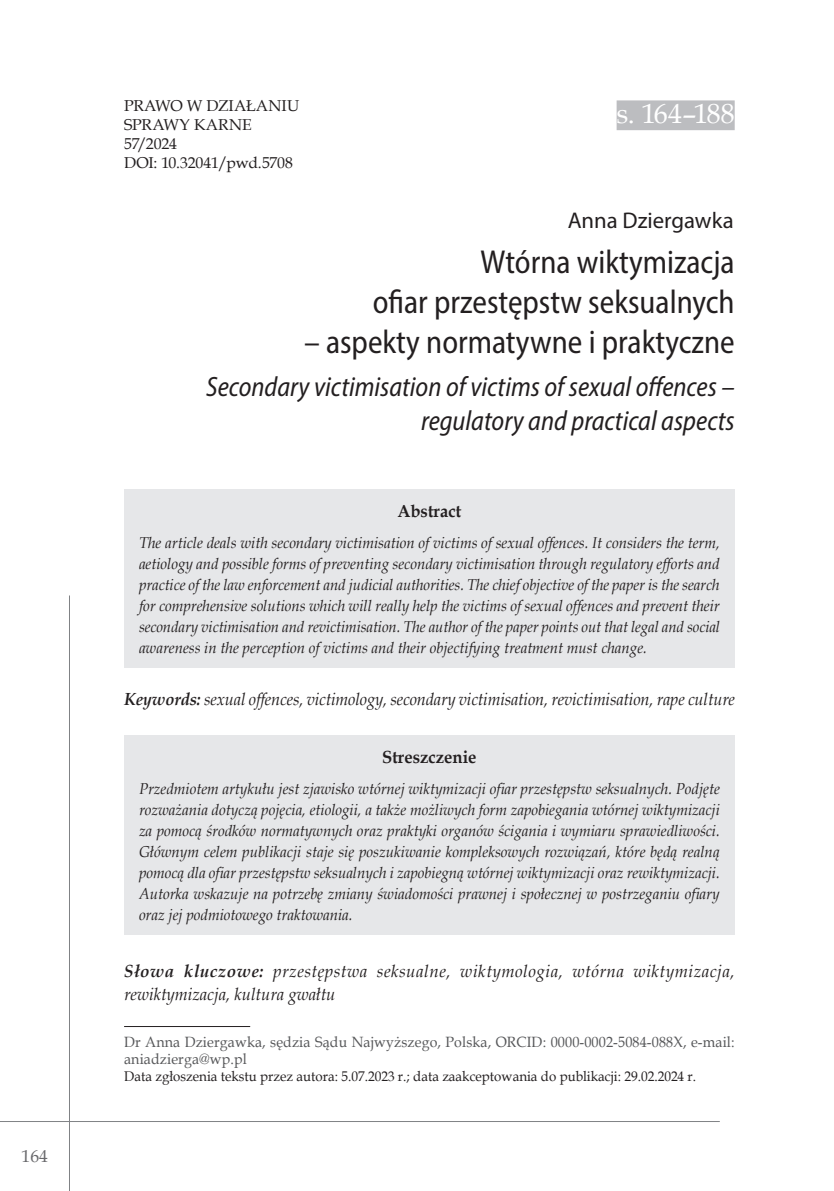
<style>
.page{position:relative;width:834px;height:1191px;background:#fff}
.page>*{position:absolute;margin:0;border:0;box-sizing:border-box;transform-origin:0 0}
.t1{font:semi-condensed 33.25px/39.9px "Myriad Pro";color:#231f20;text-align:right;scale:.95 1}
.t2{font:italic semi-condensed 28px/33.6px "Myriad Pro";color:#231f20;text-align:right;scale:.95 1}
.t3{font:28px "Book Antiqua";letter-spacing:-.03em;color:#fff}
.t4{font:22.75px "Myriad Pro";color:#231f20}
.t5{font:italic 17.5px/22.8px "Book Antiqua";letter-spacing:.03em;color:#231f20}
.t6{font:italic 17.5px "Book Antiqua";color:#231f20;scale:.93 1}
.t7{font:700 17.5px "Book Antiqua";color:#231f20;scale:.95 1}
.t8{font:17.5px "Book Antiqua";color:#69696c}
.t9{font:italic 15.75px/21px "Book Antiqua";color:#231f20;text-align:justify;scale:.95 1}
.t10{font:15.75px/18.9px "Book Antiqua";letter-spacing:-.005em;color:#231f20}
.t11{font:14.88px/17.5px "Book Antiqua";letter-spacing:.01em;color:#57585a;scale:.95 1}
.t12{font:14px "Book Antiqua";color:#231f20;scale:.95 1}
.s1{font-weight:700}
</style>
<div class="page">
<hr style="left:0;top:1121px;width:719px;height:1px;background:#808285">
<hr style="left:69px;top:595px;width:1px;height:596px;background:#808285">
<div style="left:616px;top:100px;width:118px;height:30px;background:#bcbdc0"></div>
<div style="left:124px;top:489px;width:610px;height:179px;background:#e6e7e9"></div>
<div style="left:124px;top:735px;width:610px;height:199px;background:#e6e7e9"></div>
<hr style="left:124px;top:1026px;width:126px;height:1px;background:#231f20">
<p class="t8" style="left:22px;top:1144px;width:28px">164</p>
<p class="t10" style="left:124px;top:96px;width:177px">PRAWO W DZIAŁANIU<br>SPRAWY KARNE</p>
<h2 class="t3" style="left:616px;top:94px;width:119px">s. 164–188</h2>
<p class="t10" style="left:124px;top:134px;width:170px">57/2024<br>DOI: 10.32041/pwd.5708</p>
<h3 class="t4" style="left:567px;top:206px;width:167px">Anna Dziergawka</h3>
<h1 class="t1" style="left:373px;top:241px;width:382px">Wtórna wiktymizacja<br>ofiar przestępstw seksualnych</h1>
<h1 class="t1" style="left:304px;top:321px;width:455px">– aspekty normatywne i praktyczne</h1>
<h2 class="t2" style="left:206px;top:370px;width:558px">Secondary victimisation of victims of sexual offences – regulatory and practical aspects</h2>
<p class="t7" style="left:397px;top:499px;width:69px">Abstract</p>
<p class="t9" style="left:139px;top:531px;width:613px">The article deals with secondary victimisation of victims of sexual offences. It considers the term, aetiology and possible forms of preventing secondary victimisation through regulatory efforts and practice of the law enforcement and judicial authorities. The chief objective of the paper is the search for comprehensive solutions which will really help the victims of sexual offences and prevent their secondary victimisation and revictimisation. The author of the paper points out that legal and social awareness in the perception of victims and their objectifying treatment must change.</p>
<p class="t6" style="left:124px;top:687px;width:658px"><span class="s1">Keywords:</span> sexual offences, victimology, secondary victimisation, revictimisation, rape culture</p>
<p class="t7" style="left:382px;top:745px;width:101px">Streszczenie</p>
<p class="t9" style="left:139px;top:777px;width:613px">Przedmiotem artykułu jest zjawisko wtórnej wiktymizacji ofiar przestępstw seksualnych. Podjęte rozważania dotyczą pojęcia, etiologii, a także możliwych form zapobiegania wtórnej wiktymizacji za pomocą środków normatywnych oraz praktyki organów ścigania i wymiaru sprawiedliwości.<br>Głównym celem publikacji staje się poszukiwanie kompleksowych rozwiązań, które będą realną pomocą dla ofiar przestępstw seksualnych i zapobiegną wtórnej wiktymizacji oraz rewiktymizacji.<br>Autorka wskazuje na potrzebę zmiany świadomości prawnej i społecznej w postrzeganiu ofiary oraz jej podmiotowego traktowania.</p>
<p class="t5" style="left:124px;top:959px;width:612px"><span class="s1">Słowa kluczowe:</span> przestępstwa seksualne, wiktymologia, wtórna wiktymizacja, rewiktymizacja, kultura gwałtu</p>
<p class="t11" style="left:124px;top:1032px;width:644px">Dr Anna Dziergawka, sędzia Sądu Najwyższego, Polska, ORCID: 0000-0002-5084-088X, e-mail: aniadzierga@wp.pl</p>
<p class="t12" style="left:124px;top:1066px;width:603px">Data zgłoszenia tekstu przez autora: 5.07.2023 r.; data zaakceptowania do publikacji: 29.02.2024 r.</p>
</div>
